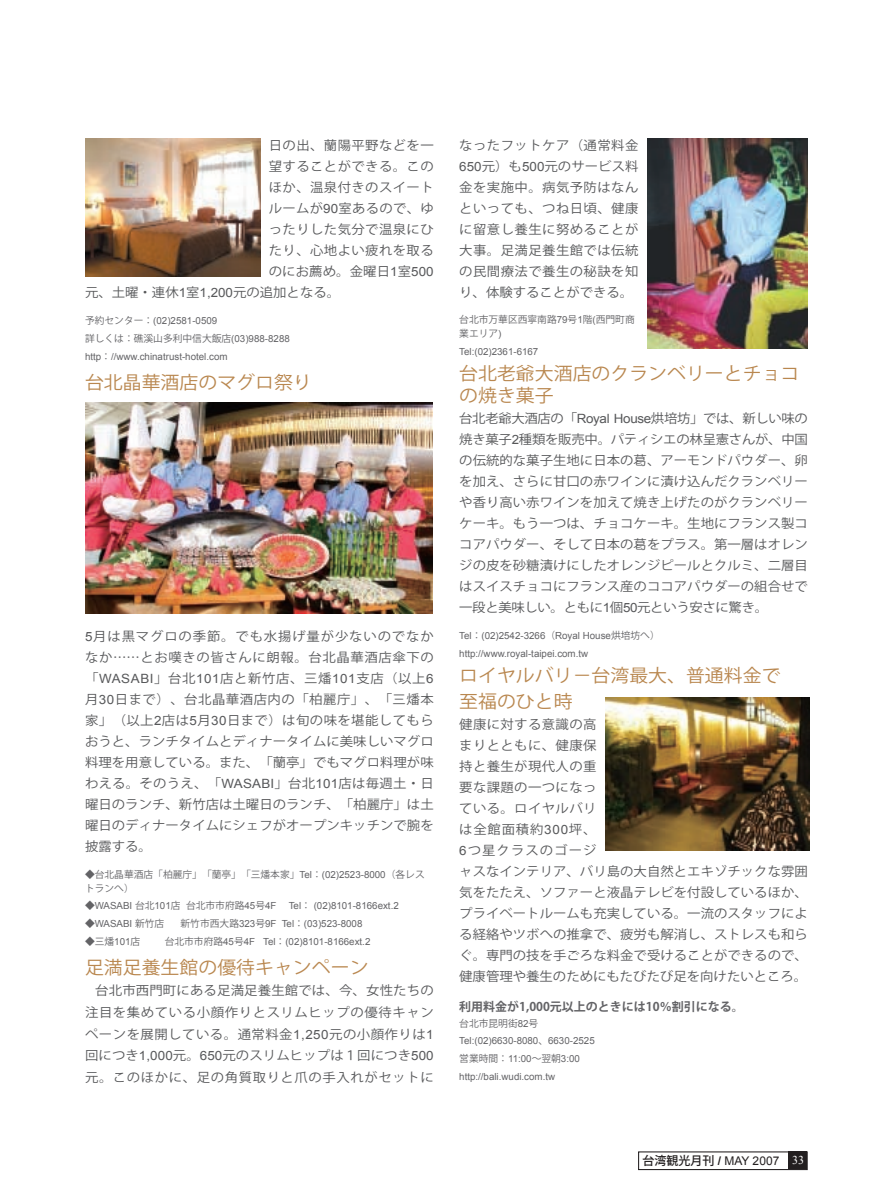
<style>
.page{position:relative;width:893px;height:1191px;background:#fff}
.page>*{position:absolute;margin:0;border:0;box-sizing:border-box;transform-origin:0 0}
.t1{font:18px/21.6px "Koz Go Pro";color:#b9874f;scale:1.05 1}
.t2{font:12.75px/21px "Koz Go Pro";color:#57585a;text-align:justify;scale:1.05 1}
.t3{font:12.75px "Koz Go Pro";letter-spacing:.03em;color:#57585a;scale:1.05 1}
.t4{font:700 12px "Koz Go Pro";color:#636366}
.t5{font:12px "Arial";color:#231f20}
.t6{font:9.75px/17.7px "Arial";color:#636366}
.t7{font:9.75px/13.5px "Koz Go Pro";color:#636366}
.s1{font-family:"Arial"}
.s2{font-family:"Koz Go Pro"}
.s3{font-family:"Koz Go Pro";font-weight:500}
.s4{font-weight:700}
.s5{font-family:"Times New Roman";color:#fff}
</style>
<div class="page">
<div style="left:638px;top:1151px;width:170px;height:19px;border:1px solid #231f20"></div>
<div style="left:788px;top:1151px;width:19px;height:18px;background:#231f20"></div>
<img style="left:85px;top:139px;width:176px;height:137px">
<img style="left:85px;top:403px;width:347px;height:210px">
<img style="left:648px;top:139px;width:160px;height:210px">
<img style="left:606px;top:697px;width:204px;height:153px">
<p class="t3" style="left:269px;top:137px;width:159px">日の出、蘭陽平野などを一</p>
<p class="t3" style="left:269px;top:158px;width:159px">望することができる。この</p>
<p class="t3" style="left:269px;top:179px;width:159px">ほか、温泉付きのスイート</p>
<p class="t2" style="left:269px;top:198px;width:159px">ルームが<span class="s1">90</span>室あるので、ゆ</p>
<p class="t3" style="left:269px;top:221px;width:159px">ったりした気分で温泉にひ</p>
<p class="t3" style="left:269px;top:242px;width:159px">たり、心地よい疲れを取る</p>
<p class="t2" style="left:269px;top:261px;width:159px">のにお薦め。金曜日<span class="s1">1</span>室<span class="s1">500</span></p>
<p class="t2" style="left:85px;top:282px;width:244px">元、土曜・連休<span class="s1">1</span>室<span class="s1">1,200</span>元の追加となる。</p>
<p class="t6" style="left:85px;top:312px;width:206px"><span class="s2">予約センター：</span>(02)2581-0509<br><span class="s2">詳しくは：礁溪山多利中信大飯店</span>(03)988-8288 http<span class="s2">：</span>//www.chinatrust-hotel.com</p>
<p class="t1" style="left:85px;top:372px;width:218px">台北晶華酒店のマグロ祭り</p>
<p class="t2" style="left:85px;top:626px;width:334px"><span class="s1">5</span>月は黒マグロの季節。でも水揚げ量が少ないのでなかなか……とお嘆きの皆さんに朗報。台北晶華酒店傘下の「<span class="s1">WASABI</span>」台北<span class="s1">101</span>店と新竹店、三燔<span class="s1">101</span>支店（以上<span class="s1">6</span>月<span class="s1">30</span>日まで）、台北晶華酒店内の「柏麗庁」、「三燔本家」（以上<span class="s1">2</span>店は<span class="s1">5</span>月<span class="s1">30</span>日まで）は旬の味を堪能してもらおうと、ランチタイムとディナータイムに美味しいマグロ料理を用意している。また、「蘭亭」でもマグロ料理が味わえる。そのうえ、「<span class="s1">WASABI</span>」台北<span class="s1">101</span>店は毎週土・日曜日のランチ、新竹店は土曜日のランチ、「柏麗庁」は土曜日のディナータイムにシェフがオープンキッチンで腕を披露する。</p>
<p class="t7" style="left:85px;top:868px;width:341px">◆台北晶華酒店「柏麗庁」「蘭亭」「三燔本家」<span class="s1">Tel</span>：<span class="s1">(02)2523-8000</span>（各レストランへ）</p>
<p class="t6" style="left:85px;top:897px;width:193px"><span class="s2">◆</span>WASABI <span class="s2">台北</span>101<span class="s2">店台北市市府路</span>45<span class="s2">号</span>4F</p>
<p class="t6" style="left:289px;top:897px;width:112px">Tel<span class="s2">：</span> (02)8101-8166ext.2</p>
<p class="t6" style="left:85px;top:915px;width:81px"><span class="s2">◆</span>WASABI <span class="s2">新竹店</span></p>
<p class="t6" style="left:181px;top:915px;width:183px"><span class="s2">新竹市西大路</span>323<span class="s2">号</span>9F Tel<span class="s2">：</span>(03)523-8008</p>
<p class="t7" style="left:85px;top:935px;width:57px">◆三燔<span class="s1">101</span>店</p>
<p class="t6" style="left:165px;top:932px;width:207px"><span class="s2">台北市市府路</span>45<span class="s2">号</span>4F Tel<span class="s2">：</span>(02)8101-8166ext.2</p>
<p class="t1" style="left:85px;top:957px;width:272px">足満足養生館の優待キャンペーン</p>
<p class="t2" style="left:85px;top:980px;width:334px;line-height:21.6px;text-indent:10px">台北市西門町にある足満足養生館では、今、女性たちの注目を集めている小顔作りとスリムヒップの優待キャンペーンを展開している。通常料金<span class="s1">1,250</span>元の小顔作りは<span class="s1">1</span>回につき<span class="s1">1,000</span>元。<span class="s1">650</span>元のスリムヒップは１回につき<span class="s1">500</span>元。このほかに、足の角質取りと爪の手入れがセットに</p>
<p class="t2" style="left:459px;top:135px;width:172px">なったフットケア（通常料金<span class="s1">650</span>元）も<span class="s1">500</span>元のサービス料金を実施中。病気予防はなんといっても、つね日頃、健康に留意し養生に努めることが大事。足満足養生館では伝統の民間療法で養生の秘訣を知り、体験することができる。</p>
<p class="t7" style="left:459px;top:313px;width:177px">台北市万華区西寧南路<span class="s1">79</span>号<span class="s1">1</span>階<span class="s1">(</span>西門町商業エリア<span class="s1">)</span></p>
<p class="t6" style="left:459px;top:342px;width:81px">Tel:(02)2361-6167</p>
<p class="t1" style="left:459px;top:363px;width:326px">台北老爺大酒店のクランベリーとチョコの焼き菓子</p>
<p class="t2" style="left:459px;top:408px;width:334px">台北老爺大酒店の「<span class="s1">Royal House</span>烘培坊」では、新しい味の焼き菓子<span class="s1">2</span>種類を販売中。パティシエの林呈憲さんが、中国の伝統的な菓子生地に日本の葛、アーモンドパウダー、卵を加え、さらに甘口の赤ワインに漬け込んだクランベリーや香り高い赤ワインを加えて焼き上げたのがクランベリーケーキ。もう一つは、チョコケーキ。生地にフランス製ココアパウダー、そして日本の葛をプラス。第一層はオレンジの皮を砂糖漬けにしたオレンジピールとクルミ、二層目はスイスチョコにフランス産のココアパウダーの組合せで一段と美味しい。ともに<span class="s1">1</span>個<span class="s1">50</span>元という安さに驚き。</p>
<p class="t6" style="left:459px;top:627px;width:202px">Tel<span class="s2">：</span>(02)2542-3266<span class="s2">（</span>Royal House<span class="s2">烘培坊へ）</span>http://www.royal-taipei.com.tw</p>
<p class="t1" style="left:459px;top:663px;width:308px;line-height:25.8px">ロイヤルバリ－台湾最大、普通料金で至福のひと時</p>
<p class="t2" style="left:459px;top:714px;width:334px;text-align:left">健康に対する意識の高<br>まりとともに、健康保<br>持と養生が現代人の重<br>要な課題の一つになっ<br>ている。ロイヤルバリ<br>は全館面積約<span class="s1">300</span>坪、<br><span class="s1">6</span>つ星クラスのゴージ<br>ャスなインテリア、バリ島の大自然とエキゾチックな雰囲気をたたえ、ソファーと液晶テレビを付設しているほか、プライベートルームも充実している。一流のスタッフによる経絡やツボへの推拿で、疲労も解消し、ストレスも和らぐ。専門の技を手ごろな料金で受けることができるので、健康管理や養生のためにもたびたび足を向けたいところ。</p>
<p class="t4" style="left:459px;top:998px;width:286px">利用料金が1,000元以上のときには10％割引になる。</p>
<p class="t6" style="left:459px;top:1014px;width:137px"><span class="s2">台北市昆明街</span>82<span class="s2">号<br></span>Tel:(02)6630-8080<span class="s2">、</span>6630-2525<span class="s2">営業時間：</span>11:00<span class="s2">～翌朝</span>3:00 http://bali.wudi.com.tw</p>
<p class="t5" style="left:642px;top:1153px;width:163px"><span class="s3">台湾観光月刊</span> <span class="s4">/</span> MAY 2007 <span class="s5">33</span></p>
</div>
